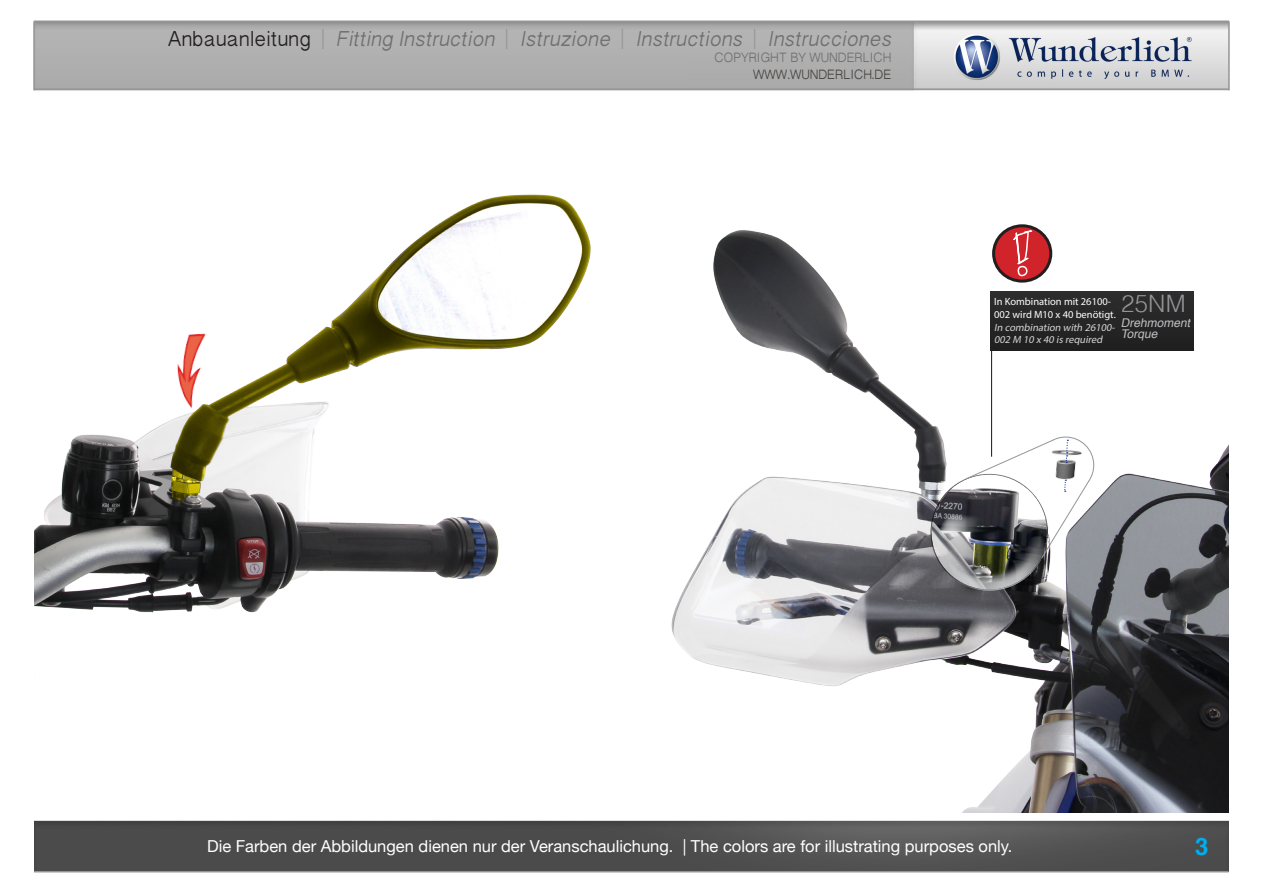
<style>
.page{position:relative;width:1263px;height:893px;background:#fff}
.page>*{position:absolute;margin:0;border:0;box-sizing:border-box;transform-origin:0 0}
.t1{font:italic 24px "Oriya Sangam MN";color:#706e6e}
.t2{font:300 24px "Helvetica";color:#939598}
.t3{font:700 24px "Helvetica";color:#00aeef}
.t4{font:16.5px "Helvetica Neue";color:#fff}
.t5{font:15px "Oriya Sangam MN";color:#706e6e}
.t6{font:15px "Oriya Sangam MN";color:#454240}
.t7{font:italic 12px "Helvetica";color:#bfc0c3}
.t8{font:10.5px/12.6px "Myriad Pro";color:#fff}
.t9{font:italic 10.5px/12.6px "Myriad Pro";color:#d5d6d8}
.s1{font-style:normal;color:#231f20}
.s2{font-style:normal;color:#939598}
</style>
<div class="page">
<img style="left:34px;top:22px;width:1195px;height:850px">
<img style="left:35px;top:148px;width:576px;height:527px">
<img style="left:142px;top:269px;width:157px;height:245px">
<hr style="left:34px;top:871px;width:1194px;height:1px;background:#939598">
<hr style="left:34px;top:88px;width:1195px;height:2px;background:#939598">
<hr style="left:1228px;top:21px;width:2px;height:69px;background:#939598">
<hr style="left:33px;top:21px;width:2px;height:69px;background:#939598">
<hr style="left:34px;top:21px;width:1195px;height:1px;background:#939598">
<img style="left:660px;top:218px;width:569px;height:594px">
<hr style="left:991px;top:350px;width:1px;height:107px;background:#231f20">
<svg style="left:930px;top:436px;width:164px;height:155px"></svg>
<p class="t1" style="left:168px;top:24px;width:731px"><span class="s1">A n b a u a n l e i t u n g</span> <span class="s2">|</span> FittingInstruction <span class="s2">|</span> Istruzione <span class="s2">|</span> Instructions <span class="s2">|</span> Instrucciones</p>
<p class="t6" style="left:753px;top:66px;width:140px">WWW.WUNDERLICH.DE</p>
<p class="t5" style="left:714px;top:49px;width:179px">COPYRIGHT BY WUNDERLICH</p>
<p class="t2" style="left:1121px;top:289px;width:66px">25NM</p>
<p class="t7" style="left:1121px;top:314px;width:74px">Drehmoment</p>
<p class="t7" style="left:1121px;top:324px;width:42px">Torque</p>
<p class="t8" style="left:994px;top:295px;width:123px">In Kombination mit 26100-<br>002 wird M10 x 40 benötigt.</p>
<p class="t9" style="left:994px;top:321px;width:124px">In combination with 26100-<br>002 M 10 x 40 is required</p>
<p class="t4" style="left:207px;top:837px;width:807px">Die Farben der Abbildungen dienen nur der Veranschaulichung. | The colors are for illustrating purposes only.</p>
<p class="t3" style="left:1195px;top:827px;width:15px">3</p>
</div>
